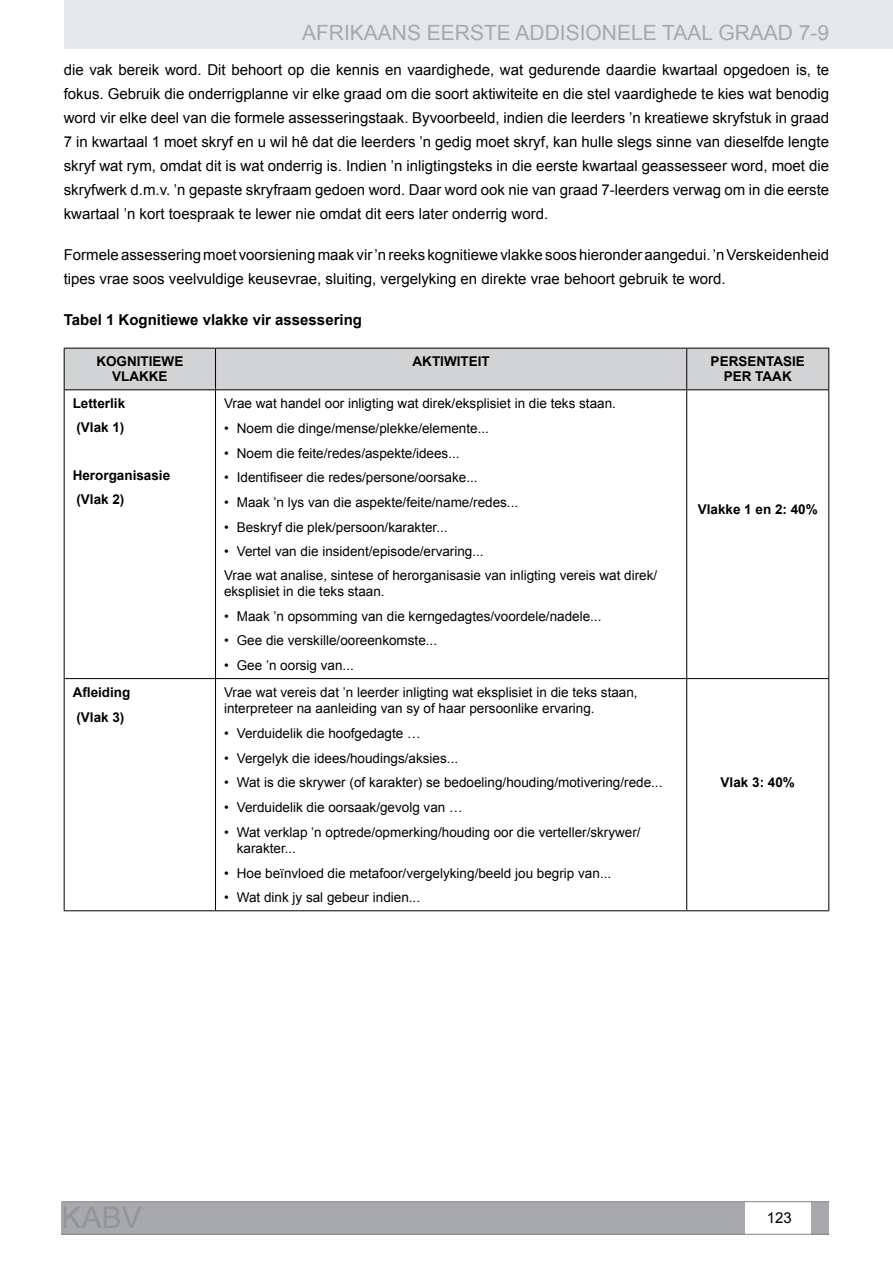
<style>
.page{position:relative;width:893px;height:1263px;background:#fff}
.page>*{position:absolute;margin:0;border:0;box-sizing:border-box;transform-origin:0 0}
.t1{font:21px "Arial";color:#a7a9ac}
.t2{font:15px/24px "Arial";color:#000;text-align:justify}
.t3{font:700 15px "Arial";color:#000}
.t4{font:13.5px/16.2px "Arial";color:#000}
.t5{font:700 13.5px/14.9px "Arial";color:#000}
</style>
<div class="page">
<div style="left:64px;top:0;width:829px;height:49px;background:#e6e7e8"></div>
<div style="left:62px;top:1202px;width:683px;height:32px;background:#a7a9ac"></div>
<div style="left:812px;top:1202px;width:17px;height:32px;background:#a7a9ac"></div>
<hr style="left:62px;top:1234px;width:767px;height:1px;background:#808285">
<hr style="left:62px;top:1201px;width:767px;height:1px;background:#808285">
<div style="left:65px;top:349px;width:763px;height:40px;background:#d1d3d4"></div>
<hr style="left:64px;top:348px;width:152px;height:1px;background:#000">
<hr style="left:216px;top:348px;width:471px;height:1px;background:#000">
<hr style="left:687px;top:348px;width:142px;height:1px;background:#000">
<hr style="left:64px;top:389px;width:152px;height:1px;background:#000">
<hr style="left:216px;top:389px;width:471px;height:1px;background:#000">
<hr style="left:687px;top:389px;width:142px;height:1px;background:#000">
<hr style="left:64px;top:678px;width:152px;height:1px;background:#000">
<hr style="left:216px;top:678px;width:471px;height:1px;background:#000">
<hr style="left:687px;top:678px;width:142px;height:1px;background:#000">
<hr style="left:64px;top:910px;width:152px;height:1px;background:#000">
<hr style="left:216px;top:910px;width:471px;height:1px;background:#000">
<hr style="left:687px;top:910px;width:142px;height:1px;background:#000">
<hr style="left:64px;top:348px;width:1px;height:41px;background:#000">
<hr style="left:64px;top:390px;width:1px;height:288px;background:#000">
<hr style="left:64px;top:679px;width:1px;height:231px;background:#000">
<hr style="left:215px;top:348px;width:1px;height:41px;background:#000">
<hr style="left:686px;top:348px;width:1px;height:41px;background:#000">
<hr style="left:828px;top:348px;width:1px;height:41px;background:#000">
<hr style="left:215px;top:390px;width:1px;height:288px;background:#000">
<hr style="left:686px;top:390px;width:1px;height:288px;background:#000">
<hr style="left:828px;top:390px;width:1px;height:288px;background:#000">
<hr style="left:215px;top:679px;width:1px;height:231px;background:#000">
<hr style="left:686px;top:679px;width:1px;height:231px;background:#000">
<hr style="left:828px;top:679px;width:1px;height:231px;background:#000">
<h1 class="t1" style="left:302px;top:19px;width:529px">AFRIKAANS EERSTE ADDISIONELE TAAL GRAAD 7-9</h1>
<p class="t2" style="left:64px;top:58px;width:767px">die vak bereik word. Dit behoort op die kennis en vaardighede, wat gedurende daardie kwartaal opgedoen is, te fokus. Gebruik die onderrigplanne vir elke graad om die soort aktiwiteite en die stel vaardighede te kies wat benodig word vir elke deel van die formele assesseringstaak. Byvoorbeeld, indien die leerders ’n kreatiewe skryfstuk in graad 7 in kwartaal 1 moet skryf en u wil hê dat die leerders ’n gedig moet skryf, kan hulle slegs sinne van dieselfde lengte skryf wat rym, omdat dit is wat onderrig is. Indien ’n inligtingsteks in die eerste kwartaal geassesseer word, moet die skryfwerk d.m.v. ’n gepaste skryfraam gedoen word. Daar word ook nie van graad 7-leerders verwag om in die eerste kwartaal ’n kort toespraak te lewer nie omdat dit eers later onderrig word.</p>
<p class="t2" style="left:64px;top:243px;width:767px">Formele assessering moet voorsiening maak vir ’n reeks kognitiewe vlakke soos hieronder aangedui. ’n Verskeidenheid tipes vrae soos veelvuldige keusevrae, sluiting, vergelyking en direkte vrae behoort gebruik te word.</p>
<p class="t3" style="left:64px;top:310px;width:300px">Tabel 1 Kognitiewe vlakke vir assessering</p>
<p class="t5" style="left:96px;top:355px;width:89px;text-align:center">KOGNITIEWE<br>VLAKKE</p>
<p class="t5" style="left:412px;top:355px;width:79px">AKTIWITEIT</p>
<p class="t5" style="left:711px;top:355px;width:96px;text-align:center">PERSENTASIE<br>PER TAAK</p>
<p class="t5" style="left:73px;top:392px;width:54px;line-height:24px">Letterlik (Vlak 1)</p>
<p class="t5" style="left:73px;top:464px;width:99px;line-height:24px">Herorganisasie (Vlak 2)</p>
<p class="t4" style="left:224px;top:395px;width:393px">Vrae wat handel oor inligting wat direk/eksplisiet in die teks staan.</p>
<p class="t4" style="left:224px;top:420px;width:266px">• Noem die dinge/mense/plekke/elemente...</p>
<p class="t4" style="left:224px;top:445px;width:237px">• Noem die feite/redes/aspekte/idees...</p>
<p class="t4" style="left:224px;top:470px;width:255px">• Identifiseer die redes/persone/oorsake...</p>
<p class="t4" style="left:224px;top:494px;width:296px">• Maak ’n lys van die aspekte/feite/name/redes...</p>
<p class="t4" style="left:224px;top:519px;width:225px">• Beskryf die plek/persoon/karakter...</p>
<p class="t4" style="left:224px;top:540px;width:435px;line-height:24px">• Vertel van die insident/episode/ervaring...<br>Vrae wat analise, sintese of herorganisasie van inligting vereis wat direk/</p>
<p class="t4" style="left:224px;top:583px;width:162px">eksplisiet in die teks staan.</p>
<p class="t4" style="left:224px;top:608px;width:379px">• Maak ’n opsomming van die kerngedagtes/voordele/nadele...</p>
<p class="t4" style="left:224px;top:633px;width:215px">• Gee die verskille/ooreenkomste...</p>
<p class="t4" style="left:224px;top:657px;width:131px">• Gee ’n oorsig van...</p>
<p class="t5" style="left:698px;top:503px;width:122px">Vlakke 1 en 2: 40%</p>
<p class="t5" style="left:73px;top:680px;width:59px;line-height:24.8px">Afleiding (Vlak 3)</p>
<p class="t4" style="left:224px;top:684px;width:415px">Vrae wat vereis dat ’n leerder inligting wat eksplisiet in die teks staan, interpreteer na aanleiding van sy of haar persoonlike ervaring.</p>
<p class="t4" style="left:224px;top:725px;width:198px">• Verduidelik die hoofgedagte …</p>
<p class="t4" style="left:224px;top:750px;width:236px">• Vergelyk die idees/houdings/aksies...</p>
<p class="t4" style="left:224px;top:774px;width:440px">• Wat is die skrywer (of karakter) se bedoeling/houding/motivering/rede...</p>
<p class="t4" style="left:224px;top:799px;width:240px">• Verduidelik die oorsaak/gevolg van …</p>
<p class="t4" style="left:237px;top:824px;width:405px;text-indent:-13px">• Wat verklap ’n optrede/opmerking/houding oor die verteller/skrywer/ karakter...</p>
<p class="t4" style="left:224px;top:865px;width:389px">• Hoe beïnvloed die metafoor/vergelyking/beeld jou begrip van...</p>
<p class="t4" style="left:224px;top:889px;width:198px">• Wat dink jy sal gebeur indien...</p>
<p class="t5" style="left:721px;top:775px;width:76px">Vlak 3: 40%</p>
<p class="t2" style="left:767px;top:1206px;width:27px">123</p>
</div>
